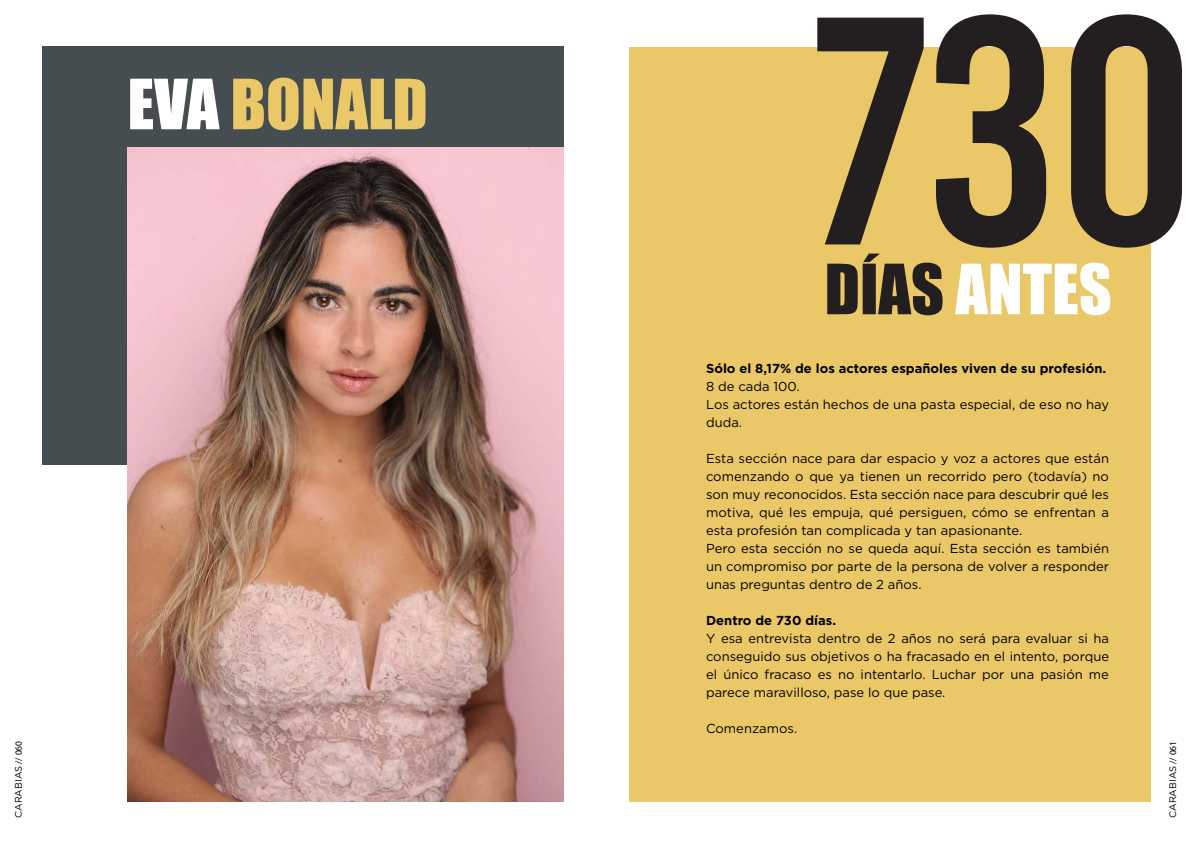
<style>
.page{position:relative;width:1191px;height:842px;background:#fff}
.page>*{position:absolute;margin:0;border:0;box-sizing:border-box;transform-origin:0 0}
.t1{font:324px "Bebas Kai";color:#231f21}
.t2{font:64px "Impact";color:#eac867}
.t3{font:64px "Impact";color:#fff}
.t4{font:13px/18px "Gotham";color:#000}
.t5{font:700 13px "Gotham";color:#000}
.t6{font:9.5px "Gotham";color:#000}
.s1{color:#fff}
.s2{font-family:"Myriad Pro"}
.s3{color:#231f21}
</style>
<div class="page">
<div style="left:42px;top:47px;width:522px;height:418px;background:#454d51"></div>
<img style="left:127px;top:148px;width:437px;height:653px">
<div style="left:629px;top:47px;width:522px;height:754px;background:#eac867"></div>
<h2 class="t2" style="left:127px;top:55px;width:302px"><span class="s1">EVA</span> BONALD</h2>
<p class="t6" style="left:12px;top:818px;width:79px;rotate:-90deg">CARABIAS <span class="s2">// 060</span></p>
<h1 class="t1" style="left:813px;top:-42px;width:385px">730</h1>
<h2 class="t3" style="left:824px;top:239px;width:289px"><span class="s3">DÍAS</span> ANTES</h2>
<p class="t5" style="left:706px;top:360px;width:401px">Sólo el 8,17% de los actores españoles viven de su profesión.</p>
<p class="t4" style="left:706px;top:377px;width:404px">8 de cada 100.<br>Los actores están hechos de una pasta especial, de eso no hay duda.</p>
<p class="t4" style="left:706px;top:449px;width:404px">Esta sección nace para dar espacio y voz a actores que están comenzando o que ya tienen un recorrido pero (todavía) no son muy reconocidos. Esta sección nace para descubrir qué les motiva, qué les empuja, qué persiguen, cómo se enfrentan a esta profesión tan complicada y tan apasionante.<br>Pero esta sección no se queda aquí. Esta sección es también un compromiso por parte de la persona de volver a responder unas preguntas dentro de 2 años.</p>
<p class="t5" style="left:706px;top:612px;width:131px">Dentro de 730 días.</p>
<p class="t4" style="left:706px;top:629px;width:404px;text-align:justify">Y esa entrevista dentro de 2 años no será para evaluar si ha conseguido sus objetivos o ha fracasado en el intento, porque el único fracaso es no intentarlo. Luchar por una pasión me parece maravilloso, pase lo que pase.</p>
<p class="t4" style="left:706px;top:719px;width:93px">Comenzamos.</p>
<p class="t6" style="left:1166px;top:818px;width:79px;rotate:-90deg">CARABIAS <span class="s2">// 061</span></p>
</div>
